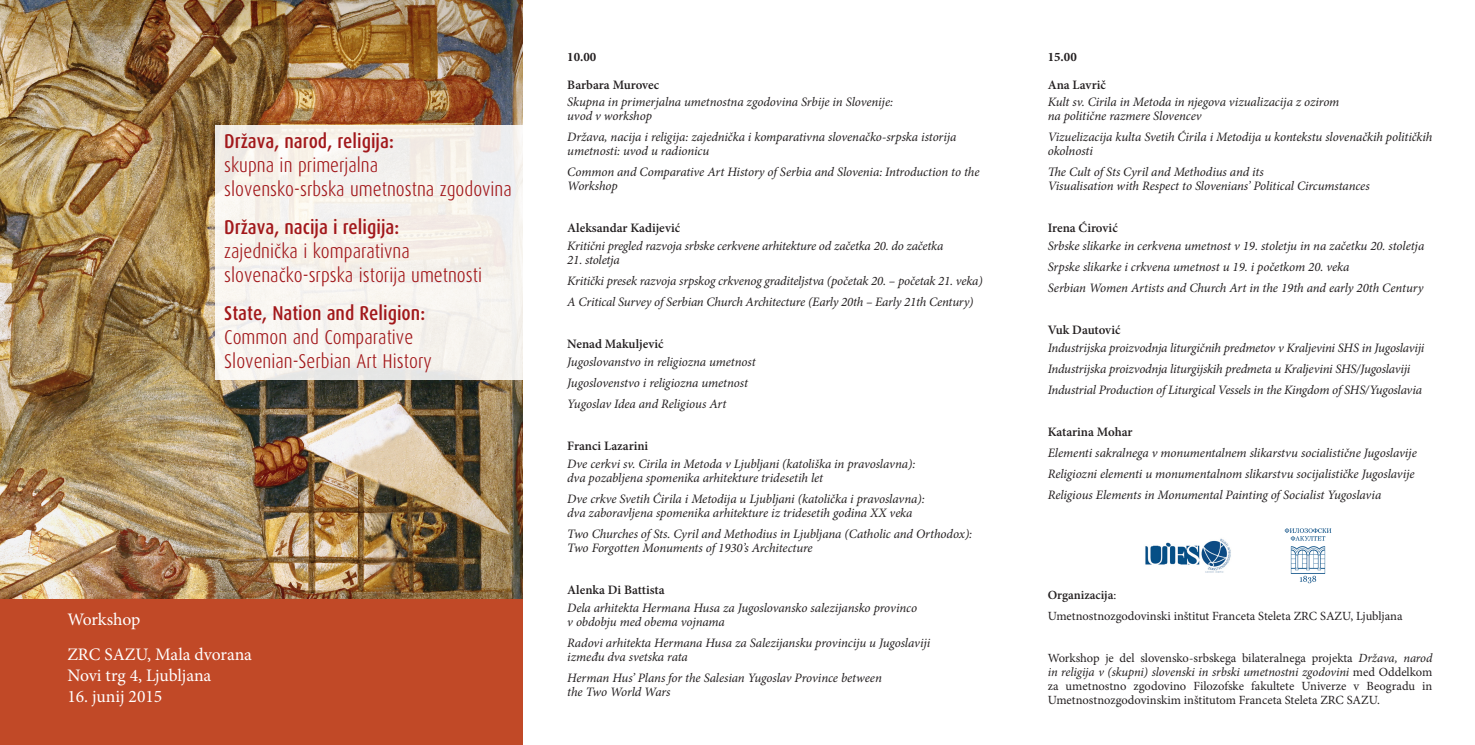
<style>
.page{position:relative;width:1475px;height:745px;background:#fff}
.page>*{position:absolute;margin:0;border:0;box-sizing:border-box;transform-origin:0 0}
.t1{font:300 20px "Dax Cond X";color:#a2181b}
.t2{font:500 20px "Dax Cond X";color:#a2181b}
.t3{font:17.62px "Minion Pro";letter-spacing:-.005em;color:#fff}
.t4{font:italic 12.88px/14px "Minion Pro";letter-spacing:-.01em;color:#231f20}
.t5{font:600 12.88px "Minion Pro";color:#231f20}
.t6{font:700 12.88px "Minion Pro";color:#231f20}
.t7{font:12.5px/14px "Minion Pro";letter-spacing:-.005em;color:#231f20;text-align:justify}
.t8{font:600 12.5px "Minion Pro";color:#231f20}
.s1{font-weight:400}
.s2{font-style:italic}
</style>
<div class="page">
<div style="left:0;top:587px;width:522px;height:156px;background:#c14927"></div>
<img style="left:0;top:0;width:522px;height:597px">
<div style="left:215px;top:125px;width:307px;height:254px;background:#f6f2ee"></div>
<img style="left:1145px;top:538px;width:86px;height:34px">
<img style="left:1284px;top:528px;width:48px;height:56px">
<p class="t2" style="left:224px;top:130px;width:171px">Država, narod, religija:</p>
<p class="t1" style="left:224px;top:154px;width:155px">skupna in primerjalna</p>
<p class="t1" style="left:224px;top:178px;width:289px">slovensko-srbska umetnostna zgodovina</p>
<p class="t2" style="left:224px;top:216px;width:176px">Država, nacija i religija:</p>
<p class="t1" style="left:224px;top:240px;width:187px">zajednička i komparativna</p>
<p class="t1" style="left:224px;top:264px;width:259px">slovenačko-srpska istorija umetnosti</p>
<p class="t2" style="left:224px;top:302px;width:202px">State, Nation and Religion:</p>
<p class="t1" style="left:224px;top:326px;width:190px">Common and Comparative</p>
<p class="t1" style="left:224px;top:350px;width:209px">Slovenian-Serbian Art History</p>
<p class="t3" style="left:67px;top:607px;width:75px">Workshop</p>
<p class="t3" style="left:67px;top:642px;width:186px">ZRC SAZU, Mala dvorana</p>
<p class="t3" style="left:67px;top:663px;width:145px">Novi trg 4, Ljubljana</p>
<p class="t3" style="left:67px;top:684px;width:96px">16. junij 2015</p>
<p class="t6" style="left:567px;top:47px;width:31px">10.00</p>
<p class="t5" style="left:567px;top:75px;width:93px">Barbara Murovec</p>
<p class="t4" style="left:567px;top:95px;width:327px">Skupna in primerjalna umetnostna zgodovina Srbije in Slovenije:</p>
<p class="t4" style="left:567px;top:109px;width:86px">uvod v workshop</p>
<p class="t4" style="left:567px;top:130px;width:391px">Država, nacija i religija: zajednička i komparativna slovenačko-srpska istorija umetnosti: uvod u radionicu</p>
<p class="t4" style="left:567px;top:165px;width:413px">Common and Comparative Art History of Serbia and Slovenia: Introduction to the<br>Workshop</p>
<p class="t5" style="left:567px;top:219px;width:114px">Aleksandar Kadijević</p>
<p class="t4" style="left:567px;top:239px;width:377px">Kritični pregled razvoja srbske cerkvene arhitekture od začetka 20. do začetka</p>
<p class="t4" style="left:567px;top:253px;width:54px">21. stoletja</p>
<p class="t4" style="left:567px;top:274px;width:417px">Kritički presek razvoja srpskog crkvenog graditeljstva (početak 20. – početak 21. veka)</p>
<p class="t4" style="left:567px;top:295px;width:408px">A Critical Survey of Serbian Church Architecture (Early 20th – Early 21th Century)</p>
<p class="t5" style="left:567px;top:335px;width:98px">Nenad Makuljević</p>
<p class="t4" style="left:567px;top:354px;width:190px">Jugoslovanstvo in religiozna umetnost</p>
<p class="t4" style="left:567px;top:375px;width:182px">Jugoslovenstvo i religiozna umetnost</p>
<p class="t4" style="left:567px;top:396px;width:161px">Yugoslav Idea and Religious Art</p>
<p class="t5" style="left:567px;top:437px;width:82px">Franci Lazarini</p>
<p class="t4" style="left:567px;top:456px;width:349px">Dve cerkvi sv. Cirila in Metoda v Ljubljani (katoliška in pravoslavna):</p>
<p class="t4" style="left:567px;top:470px;width:257px">dva pozabljena spomenika arhitekture tridesetih let</p>
<p class="t4" style="left:567px;top:491px;width:359px">Dve crkve Svetih Ćirila i Metodija u Ljubljani (katolička i pravoslavna):</p>
<p class="t4" style="left:567px;top:505px;width:347px">dva zaboravljena spomenika arhitekture iz tridesetih godina XX veka</p>
<p class="t4" style="left:567px;top:526px;width:406px">Two Churches of Sts. Cyril and Methodius in Ljubljana (Catholic and Orthodox):<br>Two Forgotten Monuments of 1930’s Architecture</p>
<p class="t5" style="left:567px;top:580px;width:99px">Alenka Di Battista</p>
<p class="t4" style="left:567px;top:600px;width:351px">Dela arhitekta Hermana Husa za Jugoslovansko salezijansko provinco</p>
<p class="t4" style="left:567px;top:614px;width:159px">v obdobju med obema vojnama</p>
<p class="t4" style="left:567px;top:635px;width:364px">Radovi arhitekta Hermana Husa za Salezijansku provinciju u Jugoslaviji</p>
<p class="t4" style="left:567px;top:649px;width:122px">između dva svetska rata</p>
<p class="t4" style="left:567px;top:670px;width:316px">Herman Hus’ Plans for the Salesian Yugoslav Province between</p>
<p class="t4" style="left:567px;top:684px;width:105px">the Two World Wars</p>
<p class="t6" style="left:1047px;top:47px;width:31px">15.00</p>
<p class="t5" style="left:1047px;top:75px;width:60px">Ana Lavrič</p>
<p class="t4" style="left:1047px;top:95px;width:293px">Kult sv. Cirila in Metoda in njegova vizualizacija z ozirom</p>
<p class="t4" style="left:1047px;top:109px;width:155px">na politične razmere Slovencev</p>
<p class="t4" style="left:1047px;top:130px;width:386px">Vizuelizacija kulta Svetih Ćirila i Metodija u kontekstu slovenačkih političkih okolnosti</p>
<p class="t4" style="left:1047px;top:165px;width:218px">The Cult of Sts Cyril and Methodius and its</p>
<p class="t4" style="left:1047px;top:179px;width:323px">Visualisation with Respect to Slovenians’ Political Circumstances</p>
<p class="t5" style="left:1047px;top:219px;width:71px">Irena Ćirović</p>
<p class="t4" style="left:1047px;top:239px;width:378px">Srbske slikarke in cerkvena umetnost v 19. stoletju in na začetku 20. stoletja</p>
<p class="t4" style="left:1047px;top:260px;width:303px">Srpske slikarke i crkvena umetnost u 19. i početkom 20. veka</p>
<p class="t4" style="left:1047px;top:281px;width:377px">Serbian Women Artists and Church Art in the 19th and early 20th Century</p>
<p class="t5" style="left:1047px;top:321px;width:74px">Vuk Dautović</p>
<p class="t4" style="left:1047px;top:340px;width:378px">Industrijska proizvodnja liturgičnih predmetov v Kraljevini SHS in Jugoslaviji</p>
<p class="t4" style="left:1047px;top:361px;width:364px">Industrijska proizvodnja liturgijskih predmeta u Kraljevini SHS/Jugoslaviji</p>
<p class="t4" style="left:1047px;top:382px;width:376px">Industrial Production of Liturgical Vessels in the Kingdom of SHS/Yugoslavia</p>
<p class="t5" style="left:1047px;top:423px;width:86px">Katarina Mohar</p>
<p class="t4" style="left:1047px;top:446px;width:370px">Elementi sakralnega v monumentalnem slikarstvu socialistične Jugoslavije</p>
<p class="t4" style="left:1047px;top:467px;width:368px">Religiozni elementi u monumentalnom slikarstvu socijalističke Jugoslavije</p>
<p class="t4" style="left:1047px;top:488px;width:335px">Religious Elements in Monumental Painting of Socialist Yugoslavia</p>
<p class="t8" style="left:1047px;top:586px;width:70px">Organizacija<span class="s1">:</span></p>
<p class="t7" style="left:1047px;top:608px;width:356px">Umetnostnozgodovinski inštitut Franceta Steleta ZRC SAZU, Ljubljana</p>
<p class="t7" style="left:1047px;top:651px;width:386px">Workshop je del slovensko-srbskega bilateralnega projekta <span class="s2">Država, narod in religija v (skupni) slovenski in srbski umetnostni zgodovini</span> med Oddelkom za umetnostno zgodovino Filozofske fakultete Univerze v Beogradu in Umetnostnozgodovinskim inštitutom Franceta Steleta ZRC SAZU.</p>
</div>
